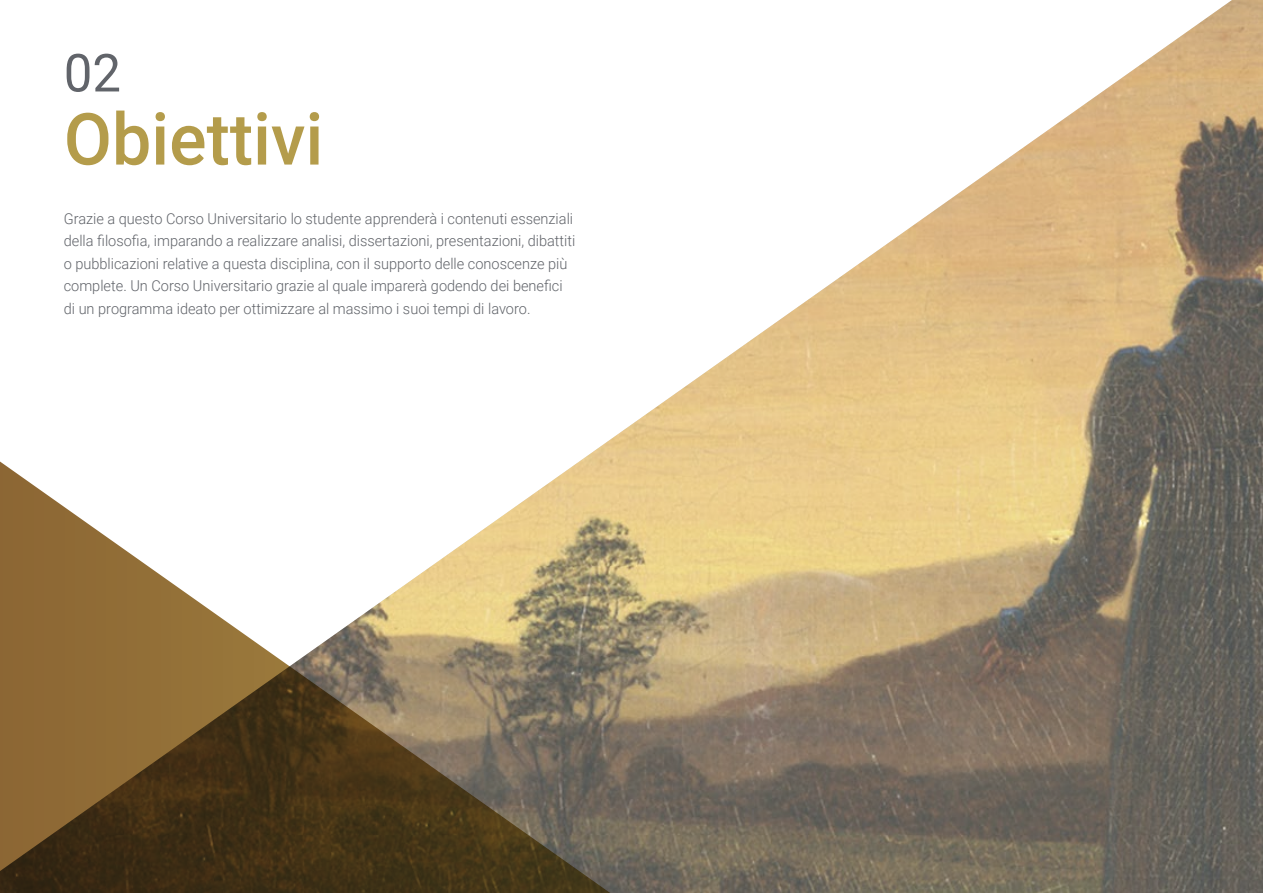
<style>
.page{position:relative;width:1263px;height:893px;background:#fff}
.page>*{position:absolute;margin:0;border:0;box-sizing:border-box;transform-origin:0 0}
.t1{font:500 72px "Roboto";color:#b49c4b}
.t2{font:52.5px "Roboto";color:#61646a}
.t3{font:300 15px/22.5px "Roboto";color:#61646a}
</style>
<div class="page">
<img style="left:601px;top:0;width:662px;height:893px">
<svg style="left:0;top:446px;width:640px;height:447px"></svg>
<h2 class="t2" style="left:64px;top:36px;width:59px">02</h2>
<h1 class="t1" style="left:64px;top:89px;width:261px">Obiettivi</h1>
<p class="t3" style="left:64px;top:207px;width:513px">Grazie a questo Corso Universitario lo studente apprenderà i contenuti essenziali della filosofia, imparando a realizzare analisi, dissertazioni, presentazioni, dibattiti o pubblicazioni relative a questa disciplina, con il supporto delle conoscenze più complete. Un Corso Universitario grazie al quale imparerà godendo dei benefici di un programma ideato per ottimizzare al massimo i suoi tempi di lavoro.</p>
</div>
